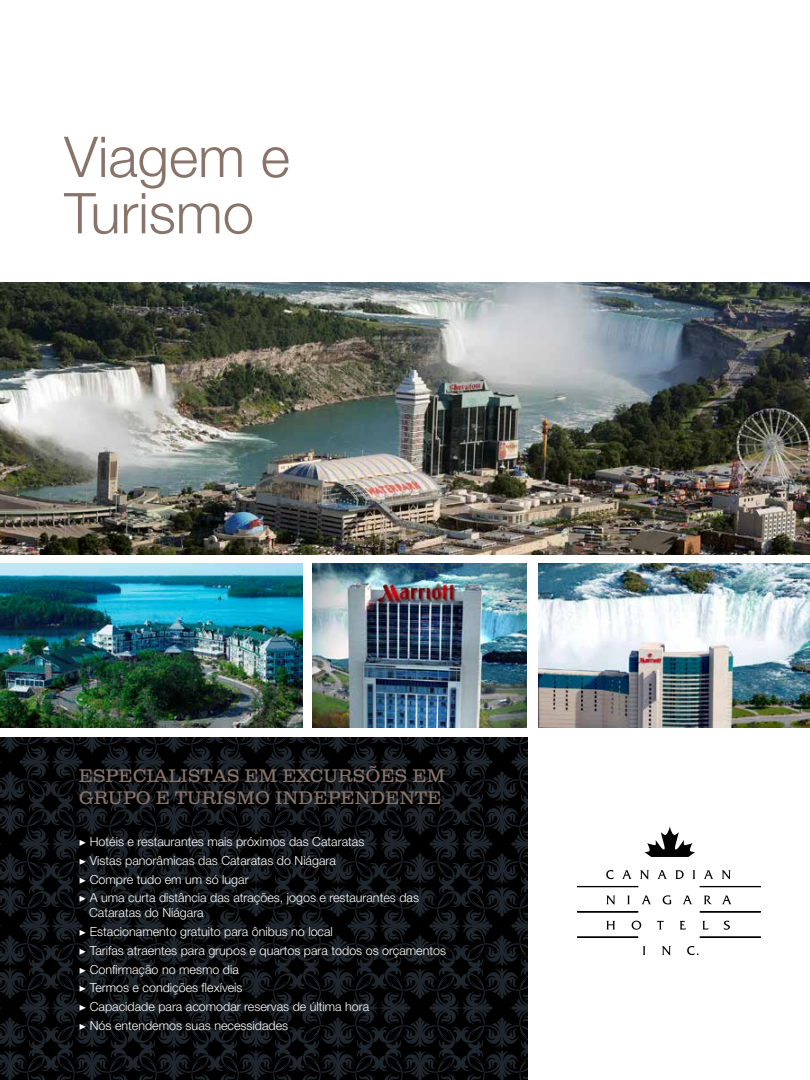
<style>
.page{position:relative;width:810px;height:1080px;background:#fff}
.page>*{position:absolute;margin:0;border:0;box-sizing:border-box;transform-origin:0 0}
.t1{font:300 56.25px/56.2px "Helvetica Neue LT Std";color:#88746a}
.t2{font:18.75px/22.5px "Clarendon T Ligh";letter-spacing:.01em;color:#88746a}
.t3{font:300 12.5px/18.8px "Helvetica Neue LT Std";color:#fff}
.s1{font-family:"Minion Pro";font-weight:400}
</style>
<div class="page">
<img style="left:0;top:283px;width:810px;height:271px">
<svg style="left:0;top:737px;width:527px;height:343px;background:#0b0e11"></svg>
<img style="left:0;top:563px;width:303px;height:164px">
<svg style="left:606px;top:870px;width:8px;height:9px"></svg>
<svg style="left:622px;top:870px;width:10px;height:9px"></svg>
<svg style="left:640px;top:870px;width:9px;height:9px"></svg>
<svg style="left:657px;top:870px;width:10px;height:9px"></svg>
<svg style="left:676px;top:870px;width:8px;height:9px"></svg>
<svg style="left:693px;top:870px;width:2px;height:9px"></svg>
<svg style="left:704px;top:870px;width:9px;height:9px"></svg>
<svg style="left:722px;top:870px;width:9px;height:9px"></svg>
<svg style="left:606px;top:896px;width:9px;height:9px"></svg>
<svg style="left:627px;top:896px;width:3px;height:8px"></svg>
<svg style="left:642px;top:896px;width:9px;height:8px"></svg>
<svg style="left:663px;top:895px;width:8px;height:9px"></svg>
<svg style="left:683px;top:896px;width:9px;height:8px"></svg>
<svg style="left:704px;top:896px;width:8px;height:8px"></svg>
<svg style="left:722px;top:896px;width:9px;height:8px"></svg>
<svg style="left:606px;top:921px;width:9px;height:9px"></svg>
<svg style="left:632px;top:921px;width:9px;height:9px"></svg>
<svg style="left:657px;top:921px;width:7px;height:9px"></svg>
<svg style="left:680px;top:921px;width:6px;height:9px"></svg>
<svg style="left:703px;top:921px;width:6px;height:9px"></svg>
<svg style="left:724px;top:921px;width:6px;height:9px"></svg>
<svg style="left:643px;top:946px;width:2px;height:9px"></svg>
<svg style="left:662px;top:946px;width:9px;height:9px"></svg>
<svg style="left:687px;top:946px;width:12px;height:9px"></svg>
<hr style="left:577px;top:886px;width:61px;height:1px;background:#000">
<hr style="left:577px;top:911px;width:61px;height:1px;background:#000">
<hr style="left:577px;top:937px;width:61px;height:1px;background:#000">
<hr style="left:700px;top:886px;width:61px;height:1px;background:#000">
<hr style="left:700px;top:911px;width:61px;height:1px;background:#000">
<hr style="left:700px;top:937px;width:61px;height:1px;background:#000">
<svg style="left:644px;top:827px;width:51px;height:30px"></svg>
<img style="left:313px;top:563px;width:213px;height:164px">
<img style="left:538px;top:563px;width:272px;height:164px">
<h1 class="t1" style="left:64px;top:128px;width:227px">Viagem e<br>Turismo</h1>
<h2 class="t2" style="left:79px;top:764px;width:368px">ESPECIALISTAS EM EXCURSÕES EM<br>GRUPO E TURISMO INDEPENDENTE</h2>
<p class="t3" style="left:79px;top:832px;width:342px"><span class="s1">▶</span> Hotéis e restaurantes mais próximos das Cataratas<br><span class="s1">▶</span> Vistas panorâmicas das Cataratas do Niágara<br><span class="s1">▶</span> Compre tudo em um só lugar<br><span class="s1">▶</span> A uma curta distância das atrações, jogos e restaurantes das</p>
<p class="t3" style="left:79px;top:903px;width:369px;text-indent:10px">Cataratas do Niágara<br><span class="s1">▶</span> Estacionamento gratuito para ônibus no local<br><span class="s1">▶</span> Tarifas atraentes para grupos e quartos para todos os orçamentos <span class="s1">▶</span> Confirmação no mesmo dia<br><span class="s1">▶</span> Termos e condições flexíveis<br><span class="s1">▶</span> Capacidade para acomodar reservas de última hora<br><span class="s1">▶</span> Nós entendemos suas necessidades</p>
</div>
